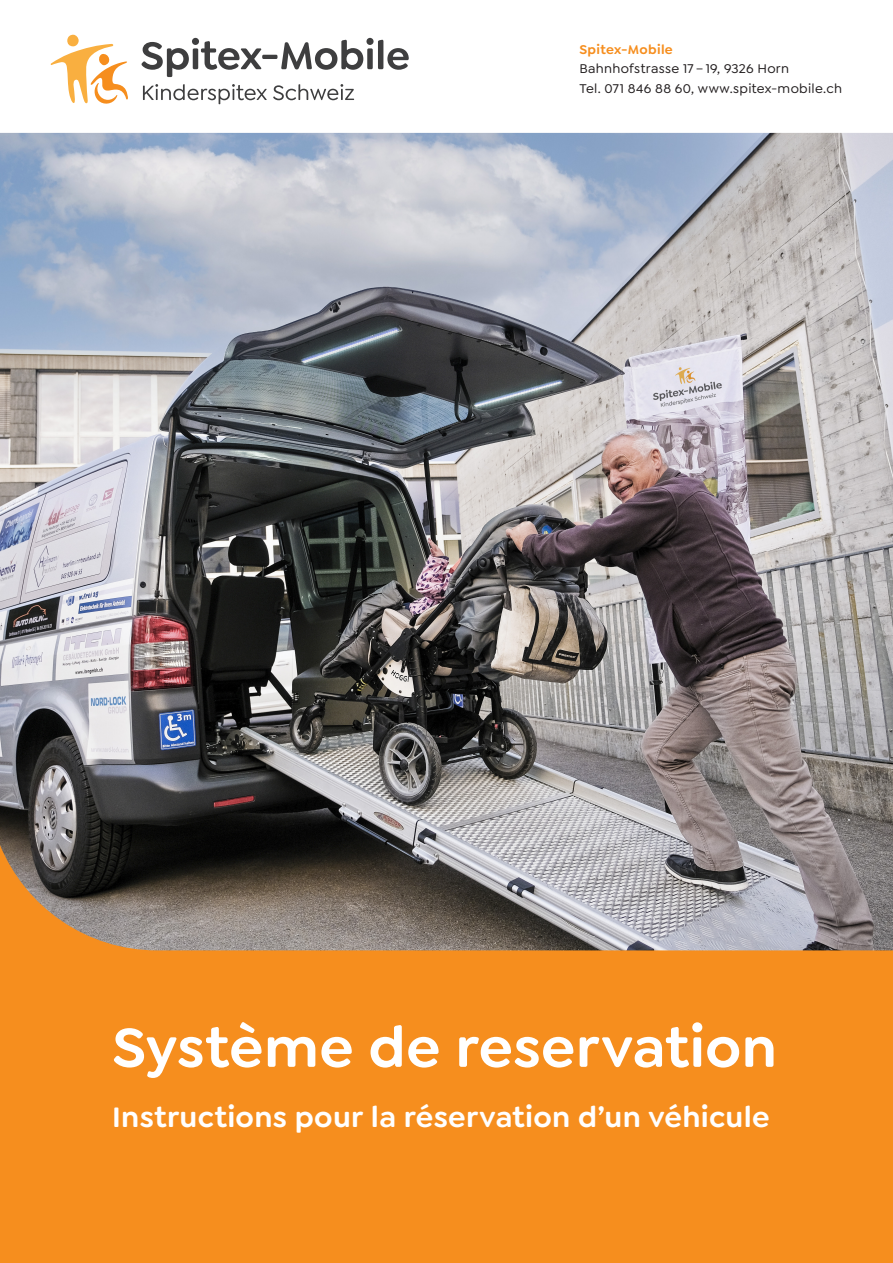
<style>
.page{position:relative;width:893px;height:1263px;background:#fff}
.page>*{position:absolute;margin:0;border:0;box-sizing:border-box;transform-origin:0 0}
.t1{font:600 58.5px "Goldplay";letter-spacing:.005em;color:#fff}
.t2{font:600 30px "Goldplay";letter-spacing:.01em;color:#fff}
.t3{font:500 13.5px/19.8px "Goldplay";letter-spacing:.025em;color:#231f20}
.t4{font:600 13.5px "Goldplay";letter-spacing:.025em;color:#f68e1e}
</style>
<div class="page">
<div style="left:0;top:166px;width:893px;height:1097px;background:#f68e1e"></div>
<div style="left:67px;top:35px;width:12px;height:11px;background:#f9af40;border-radius:50%"></div>
<svg style="left:51px;top:44px;width:77px;height:60px"></svg>
<svg style="left:143px;top:84px;width:124px;height:20px"></svg>
<svg style="left:273px;top:84px;width:81px;height:16px"></svg>
<svg style="left:141px;top:38px;width:121px;height:39px"></svg>
<hr style="left:262px;top:55px;width:15px;height:4px;background:#3e3e3f;border-radius:2px">
<svg style="left:281px;top:38px;width:128px;height:32px"></svg>
<img style="left:0;top:133px;width:893px;height:817px">
<p class="t4" style="left:579px;top:41px;width:95px">Spitex-Mobile</p>
<p class="t3" style="left:579px;top:59px;width:264px">Bahnhofstrasse 17 – 19, 9326 Horn<br>Tel. 071 846 88 60, www.spitex-mobile.ch</p>
<h1 class="t1" style="left:112px;top:1011px;width:666px">Système de reservation</h1>
<h2 class="t2" style="left:112px;top:1098px;width:659px">Instructions pour la réservation d’un véhicule</h2>
</div>
